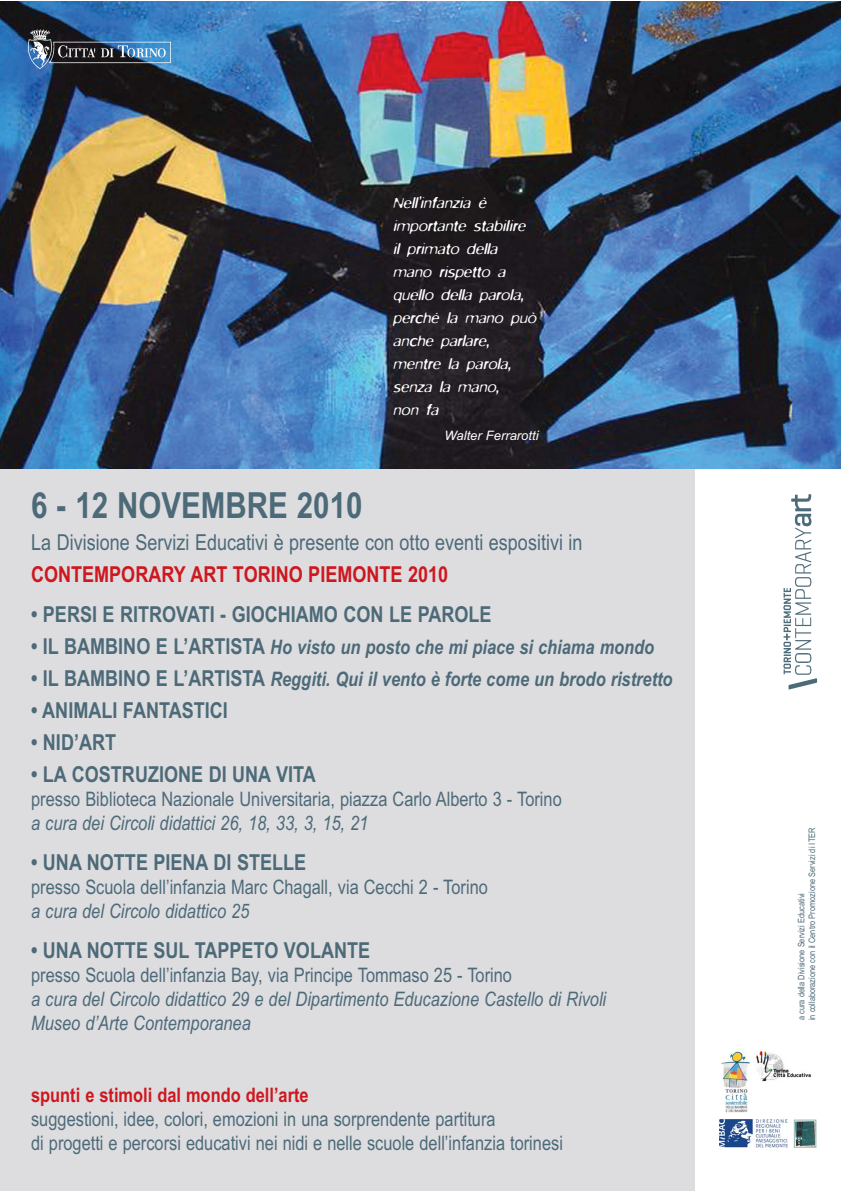
<style>
.page{position:relative;width:842px;height:1191px;background:#fff}
.page>*{position:absolute;margin:0;border:0;box-sizing:border-box;transform-origin:0 0}
.t1{font:700 36px "Arial Narrow";color:#4d6a78}
.t2{font:700 22px "Arial Narrow";color:#4d6a78}
.t3{font:22px "Arial Narrow";color:#4d6a78}
.t4{font:700 22px "Arial Narrow";color:#ce171e}
.t5{font:20px/24px "Arial Narrow";color:#4d6a78}
.t6{font:italic 20px/24px "Arial Narrow";color:#4d6a78}
.t7{font:italic 700 20px "Arial Narrow";color:#4d6a78}
.t8{font:700 20px "Arial Narrow";color:#ce171e}
.t9{font:italic 300 17px/23px "Blur";color:#fff}
.t10{font:italic 13px "Arial";color:#fff}
.t11{font:9px/10.8px "Arial Narrow";color:#4d6a78}
.s1{font-style:normal;font-size:22px}
</style>
<div class="page">
<div style="left:0;top:454px;width:694px;height:737px;background:#dddde0"></div>
<img style="left:0;top:1px;width:841px;height:468px">
<img style="left:721px;top:1051px;width:29px;height:62px">
<img style="left:755px;top:1051px;width:56px;height:31px">
<img style="left:775px;top:468px;width:47px;height:222px">
<img style="left:719px;top:1120px;width:68px;height:28px">
<img style="left:796px;top:1122px;width:18px;height:24px">
<div style="left:794px;top:1120px;width:22px;height:28px;border:1px solid #99b5b5"></div>
<img style="left:28px;top:29px;width:143px;height:39px">
<p class="t9" style="left:393px;top:193px;width:148px">Nell’infanzia è importante stabilire il primato della mano rispetto a quello della parola, perché la mano può anche parlare, mentre la parola, senza la mano,<br>non fa</p>
<p class="t10" style="left:445px;top:431px;width:96px">Walter Ferrarotti</p>
<h1 class="t1" style="left:31px;top:492px;width:333px">6 - 12 NOVEMBRE 2010</h1>
<p class="t3" style="left:31px;top:534px;width:553px">La Divisione Servizi Educativi è presente con otto eventi espositivi in</p>
<p class="t4" style="left:31px;top:566px;width:419px">CONTEMPORARY ART TORINO PIEMONTE 2010</p>
<p class="t2" style="left:31px;top:606px;width:462px">• PERSI E RITROVATI - GIOCHIAMO CON LE PAROLE</p>
<p class="t7" style="left:31px;top:639px;width:625px"><span class="s1">• IL BAMBINO E L’ARTISTA</span> Ho visto un posto che mi piace si chiama mondo</p>
<p class="t7" style="left:31px;top:671px;width:643px"><span class="s1">• IL BAMBINO E L’ARTISTA</span> Reggiti. Qui il vento è forte come un brodo ristretto</p>
<p class="t2" style="left:31px;top:702px;width:198px">• ANIMALI FANTASTICI</p>
<p class="t2" style="left:31px;top:734px;width:86px">• NID’ART</p>
<p class="t2" style="left:31px;top:766px;width:286px">• LA COSTRUZIONE DI UNA VITA</p>
<p class="t5" style="left:31px;top:788px;width:532px">presso Biblioteca Nazionale Universitaria, piazza Carlo Alberto 3 - Torino</p>
<p class="t6" style="left:31px;top:812px;width:339px">a cura dei Circoli didattici 26, 18, 33, 3, 15, 21</p>
<p class="t2" style="left:31px;top:854px;width:277px">• UNA NOTTE PIENA DI STELLE</p>
<p class="t5" style="left:31px;top:876px;width:458px">presso Scuola dell’infanzia Marc Chagall, via Cecchi 2 - Torino</p>
<p class="t6" style="left:31px;top:900px;width:220px">a cura del Circolo didattico 25</p>
<p class="t2" style="left:31px;top:942px;width:340px">• UNA NOTTE SUL TAPPETO VOLANTE</p>
<p class="t5" style="left:31px;top:964px;width:482px">presso Scuola dell’infanzia Bay, via Principe Tommaso 25 - Torino</p>
<p class="t6" style="left:31px;top:988px;width:577px">a cura del Circolo didattico 29 e del Dipartimento Educazione Castello di Rivoli<br>Museo d’Arte Contemporanea</p>
<p class="t8" style="left:31px;top:1087px;width:279px">spunti e stimoli dal mondo dell’arte</p>
<p class="t5" style="left:31px;top:1108px;width:533px">suggestioni, idee, colori, emozioni in una sorprendente partitura<br>di progetti e percorsi educativi nei nidi e nelle scuole dell’infanzia torinesi</p>
<p class="t11" style="left:797px;top:1020px;width:194px;rotate:-90deg">a cura della Divisione Servizi Educativi<br>in collaborazione con il Centro Promozione Servizi di ITER</p>
</div>
